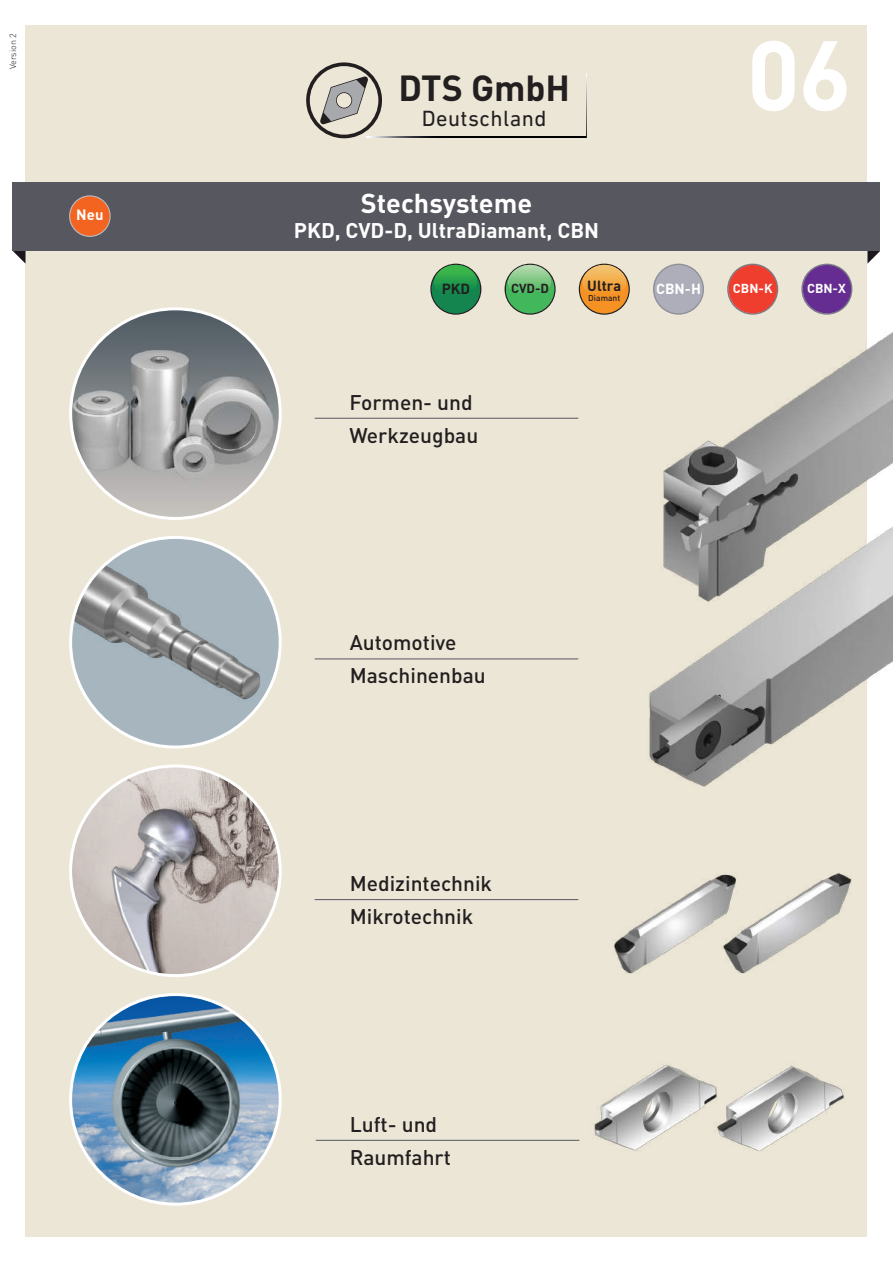
<style>
.page{position:relative;width:893px;height:1263px;background:#fff}
.page>*{position:absolute;margin:0;border:0;box-sizing:border-box;transform-origin:0 0}
.t1{font:700 97.5px "DIN Pro";color:#fff}
.t2{font:700 35.85px "DIN Pro";color:#231f20}
.t3{font:700 27px "DIN Pro";color:#fff}
.t4{font:22.35px "DIN Next LT Pro";letter-spacing:.02em;color:#231f20}
.t5{font:500 21px/33px "DIN Pro";color:#231f20}
.t6{font:700 21px "DIN Pro";color:#fff}
.t7{font:700 14.85px "DIN Pro";color:#fff}
.t8{font:700 14.55px "DIN Pro";color:#231f20}
.t9{font:700 14.4px "DIN Pro";color:#fff}
.t10{font:700 12.9px "DIN Pro";color:#fff}
.t11{font:700 12.9px "DIN Pro";color:#231f20}
.t12{font:300 9px "DIN Pro";color:#231f20}
.t13{font:500 8.4px "DIN Pro";color:#231f20}
</style>
<div class="page">
<div style="left:26px;top:26px;width:841px;height:1211px;background:#ece6d6"></div>
<svg style="left:13px;top:251px;width:13px;height:13px"></svg>
<svg style="left:867px;top:251px;width:13px;height:13px"></svg>
<img style="left:71px;top:309px;width:209px;height:209px;border-radius:105px">
<img style="left:71px;top:766px;width:209px;height:209px;border-radius:105px">
<svg style="left:71px;top:537px;width:209px;height:210px;background:#b3c0c7"></svg>
<img style="left:71px;top:546px;width:207px;height:176px">
<img style="left:71px;top:994px;width:209px;height:210px;border-radius:105px">
<hr style="left:316px;top:1140px;width:263px;height:1px;background:#575760">
<hr style="left:315px;top:658px;width:263px;height:1px;background:#575760">
<hr style="left:315px;top:418px;width:263px;height:1px;background:#575760">
<hr style="left:315px;top:899px;width:263px;height:1px;background:#575760">
<img style="left:510px;top:298px;width:383px;height:362px">
<img style="left:576px;top:523px;width:317px;height:264px">
<img style="left:614px;top:889px;width:81px;height:85px">
<img style="left:695px;top:873px;width:157px;height:101px">
<img style="left:594px;top:1064px;width:71px;height:88px">
<img style="left:665px;top:1065px;width:180px;height:87px">
<img style="left:382px;top:137px;width:204px;height:1px">
<img style="left:586px;top:73px;width:1px;height:64px">
<svg style="left:306px;top:62px;width:76px;height:76px"></svg>
<div style="left:13px;top:183px;width:867px;height:68px;background:#575760"></div>
<svg style="left:69px;top:195px;width:42px;height:42px"></svg>
<div style="left:70px;top:196px;width:40px;height:40px;background:#f36421;border-radius:20px"></div>
<svg style="left:653px;top:264px;width:51px;height:51px"></svg>
<div style="left:654px;top:265px;width:49px;height:48px;background:#adaeb9;border-radius:24px"></div>
<svg style="left:801px;top:264px;width:51px;height:51px"></svg>
<div style="left:803px;top:265px;width:48px;height:48px;background:#652d91;border-radius:24px"></div>
<svg style="left:727px;top:264px;width:51px;height:51px"></svg>
<div style="left:729px;top:265px;width:48px;height:48px;background:#ef3e2e;border-radius:24px"></div>
<svg style="left:579px;top:264px;width:51px;height:51px"></svg>
<svg style="left:580px;top:265px;width:49px;height:48px;background:#e7a450"></svg>
<svg style="left:430px;top:264px;width:51px;height:51px"></svg>
<div style="left:432px;top:265px;width:48px;height:48px;background:#15854f;border-radius:24px"></div>
<svg style="left:434px;top:265px;width:43px;height:26px"></svg>
<svg style="left:505px;top:264px;width:51px;height:51px"></svg>
<div style="left:506px;top:265px;width:48px;height:48px;background:#43b75c;border-radius:24px"></div>
<svg style="left:508px;top:265px;width:44px;height:28px"></svg>
<p class="t12" style="left:7px;top:69px;width:38px;rotate:-90deg">Version 2</p>
<p class="t7" style="left:76px;top:205px;width:29px">Neu</p>
<h2 class="t2" style="left:398px;top:64px;width:173px">DTS GmbH</h2>
<p class="t4" style="left:422px;top:106px;width:126px">Deutschland</p>
<p class="t3" style="left:361px;top:185px;width:173px">Stechsysteme</p>
<p class="t6" style="left:294px;top:216px;width:307px">PKD, CVD-D, UltraDiamant, CBN</p>
<h1 class="t1" style="left:747px;top:9px;width:106px">06</h1>
<p class="t8" style="left:442px;top:278px;width:30px">PKD</p>
<p class="t11" style="left:511px;top:280px;width:40px">CVD-D</p>
<p class="t5" style="left:350px;top:385px;width:130px">Formen- und<br>Werkzeugbau</p>
<p class="t8" style="left:587px;top:276px;width:35px">Ultra</p>
<p class="t9" style="left:656px;top:279px;width:46px">CBN-H</p>
<p class="t10" style="left:733px;top:280px;width:41px">CBN-K</p>
<p class="t10" style="left:807px;top:280px;width:40px">CBN-X</p>
<p class="t13" style="left:588px;top:292px;width:33px">Diamant</p>
<p class="t5" style="left:350px;top:625px;width:138px">Automotive<br>Maschinenbau</p>
<p class="t5" style="left:350px;top:866px;width:144px">Medizintechnik<br>Mikrotechnik</p>
<p class="t5" style="left:350px;top:1107px;width:103px">Luft- und<br>Raumfahrt</p>
</div>
